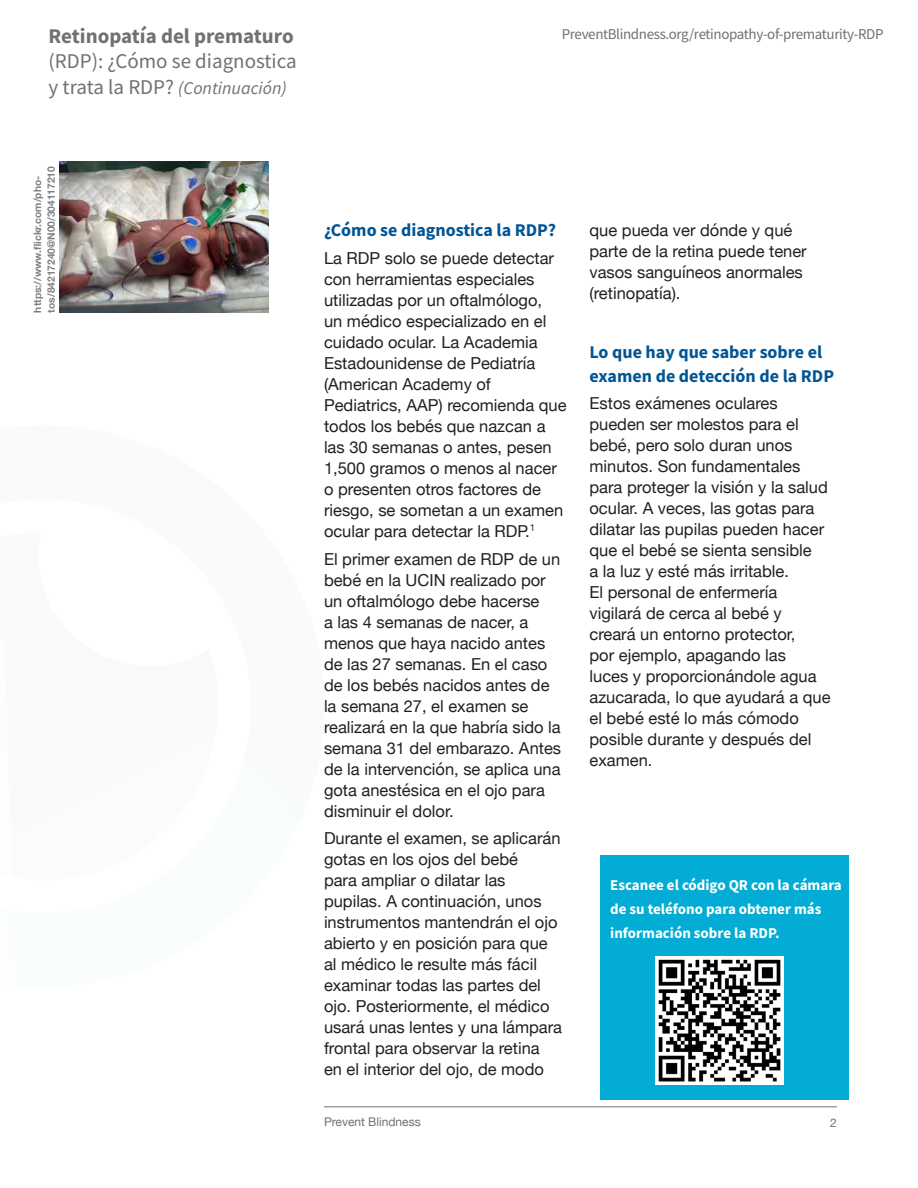
<style>
.page{position:relative;width:918px;height:1188px;background:#fff}
.page>*{position:absolute;margin:0;border:0;box-sizing:border-box;transform-origin:0 0}
.t1{font:21px "Source Sans Pro";color:#717074}
.t2{font:700 21px "Source Sans Pro";color:#717074}
.t3{font:700 18px/24px "Source Sans Pro";color:#005595}
.t4{font:italic 18px "Source Sans Pro";color:#717074}
.t5{font:16.5px/21px "Helvetica Neue";color:#231f20}
.t6{font:700 15px/24px "Source Sans Pro";color:#fff}
.t7{font:15px "Source Sans Pro";letter-spacing:-.025em;color:#717074}
.t8{font:12px "Helvetica Neue";color:#717074}
.t9{font:700 10.2px/13.5px "Helvetica Neue";color:#808083}
.s1{font-style:normal;font-size:21px}
</style>
<div class="page">
<hr style="left:324px;top:1107px;width:513px;height:1px;background:#717074">
<div style="left:601px;top:855px;width:248px;height:244px;background:#02acd4"></div>
<img style="left:655px;top:956px;width:128px;height:128px">
<img style="left:59px;top:161px;width:209px;height:152px">
<p class="t2" style="left:49px;top:22px;width:247px">Retinopatía del prematuro</p>
<p class="t1" style="left:49px;top:48px;width:250px">(RDP): ¿Cómo se diagnostica</p>
<p class="t4" style="left:49px;top:76px;width:240px"><span class="s1">y trata la RDP?</span> (Continuación)</p>
<p class="t9" style="left:31px;top:313px;width:148px;rotate:-90deg">https://www.flickr.com/pho&shy;tos/84217240@N00/304117210</p>
<p class="t7" style="left:562px;top:24px;width:323px">PreventBlindness.org/retinopathy-of-prematurity-RDP</p>
<p class="t3" style="left:324px;top:218px;width:234px">¿Cómo se diagnostica la RDP?</p>
<p class="t5" style="left:324px;top:248px;width:244px">La RDP solo se puede detectar con herramientas especiales utilizadas por un oftalmólogo,<br>un médico especializado en el cuidado ocular. La Academia<br>Estadounidense de Pediatría (American Academy of<br>Pediatrics, AAP) recomienda que todos los bebés que nazcan a las 30 semanas o antes, pesen<br>1,500 gramos o menos al nacer o presenten otros factores de riesgo, se sometan a un examen ocular para detectar la RDP.<sup>1</sup></p>
<p class="t5" style="left:324px;top:549px;width:239px">El primer examen de RDP de un bebé en la UCIN realizado por un oftalmólogo debe hacerse<br>a las 4 semanas de nacer, a menos que haya nacido antes de las 27 semanas. En el caso de los bebés nacidos antes de la semana 27, el examen se realizará en la que habría sido la semana 31 del embarazo. Antes de la intervención, se aplica una gota anestésica en el ojo para disminuir el dolor.</p>
<p class="t5" style="left:324px;top:829px;width:240px">Durante el examen, se aplicarán gotas en los ojos del bebé<br>para ampliar o dilatar las pupilas. A continuación, unos instrumentos mantendrán el ojo abierto y en posición para que al médico le resulte más fácil examinar todas las partes del ojo. Posteriormente, el médico usará unas lentes y una lámpara frontal para observar la retina<br>en el interior del ojo, de modo</p>
<p class="t5" style="left:590px;top:221px;width:219px">que pueda ver dónde y qué parte de la retina puede tener vasos sanguíneos anormales (retinopatía).</p>
<p class="t3" style="left:590px;top:339px;width:246px">Lo que hay que saber sobre el examen de detección de la RDP</p>
<p class="t5" style="left:590px;top:394px;width:243px">Estos exámenes oculares pueden ser molestos para el bebé, pero solo duran unos minutos. Son fundamentales para proteger la visión y la salud ocular. A veces, las gotas para dilatar las pupilas pueden hacer que el bebé se sienta sensible<br>a la luz y esté más irritable.<br>El personal de enfermería vigilará de cerca al bebé y creará un entorno protector,<br>por ejemplo, apagando las<br>luces y proporcionándole agua azucarada, lo que ayudará a que el bebé esté lo más cómodo posible durante y después del examen.</p>
<p class="t6" style="left:610px;top:873px;width:233px">Escanee el código QR con la cámara de su teléfono para obtener más información sobre la RDP.</p>
<p class="t8" style="left:324px;top:1113px;width:98px">Prevent Blindness</p>
<p class="t8" style="left:830px;top:1114px;width:8px">2</p>
</div>
